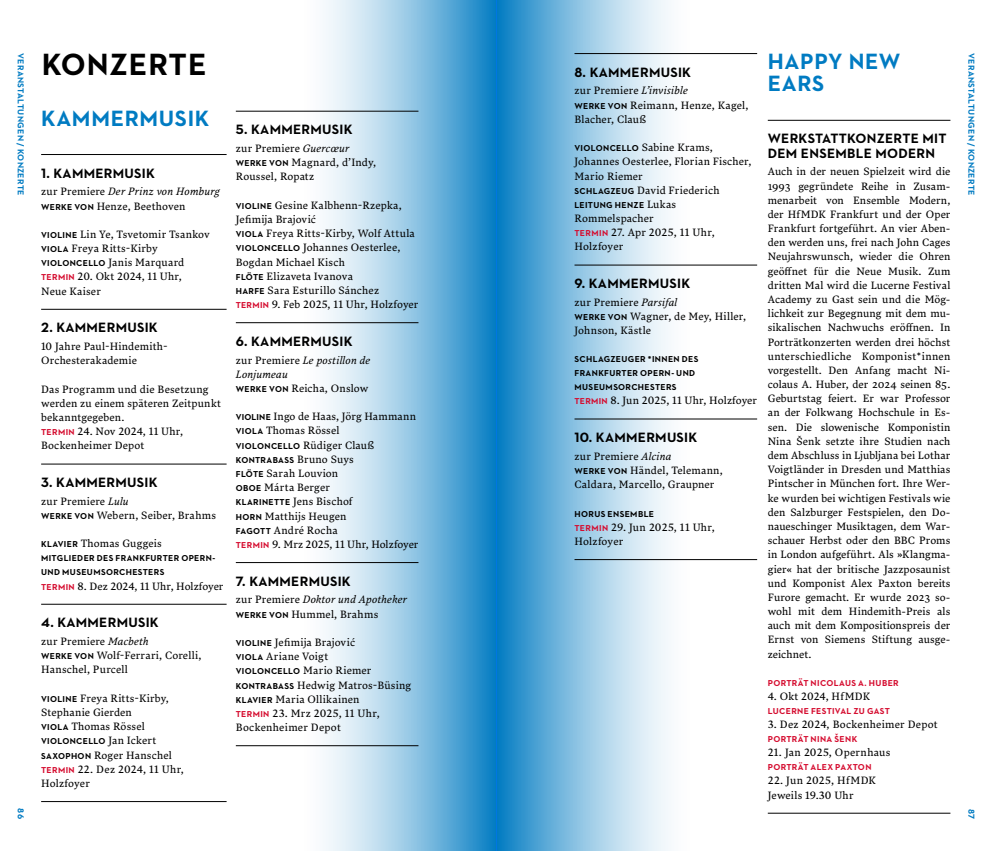
<style>
.page{position:relative;width:993px;height:851px;background:#fff}
.page>*{position:absolute;margin:0;border:0;box-sizing:border-box;transform-origin:0 0}
.t1{font:700 31.25px "Neutraface 2 Text";letter-spacing:.03em;color:#000}
.t2{font:700 22.5px/22.5px "Neutraface 2 Text";letter-spacing:.03em;color:#007bc2}
.t3{font:700 13.75px/14.1px "Neutraface 2 Text";letter-spacing:.02em;color:#000}
.t4{font:10.62px/14.1px "Lava Std";letter-spacing:.015em;color:#000}
.t5{font:10.62px "Lava Std";letter-spacing:-.005em;color:#000}
.t6{font:700 8.75px/14px "Neutraface 2 Text";letter-spacing:.04em;color:#000}
.t7{font:700 8.75px "Neutraface 2 Text";letter-spacing:.035em;color:#d50c2f}
.t8{font:700 8.75px "Neutraface 2 Text";letter-spacing:.035em;color:#007bc2}
.s1{font-style:italic}
.s2{font-family:"Neutraface 2 Text";font-weight:700;font-size:8.75px}
.s3{font-family:"Lava Std";font-weight:400;font-size:10.62px}
.s4{font-family:"Neutraface 2 Text";font-weight:700;font-size:8.75px;color:#d50c2f}
</style>
<div class="page">
<svg style="left:496px;top:0;width:195px;height:850px"></svg>
<svg style="left:301px;top:0;width:195px;height:850px"></svg>
<hr style="left:41px;top:154px;width:185px;height:1px;background:#000">
<hr style="left:41px;top:309px;width:185px;height:1px;background:#000">
<hr style="left:41px;top:463px;width:185px;height:1px;background:#000">
<hr style="left:41px;top:603px;width:185px;height:1px;background:#000">
<hr style="left:41px;top:801px;width:185px;height:1px;background:#000">
<hr style="left:236px;top:111px;width:182px;height:1px;background:#000">
<hr style="left:236px;top:322px;width:182px;height:1px;background:#000">
<hr style="left:236px;top:562px;width:182px;height:1px;background:#000">
<hr style="left:236px;top:745px;width:182px;height:1px;background:#000">
<hr style="left:574px;top:53px;width:182px;height:1px;background:#000">
<hr style="left:574px;top:264px;width:182px;height:1px;background:#000">
<hr style="left:574px;top:418px;width:182px;height:1px;background:#000">
<hr style="left:574px;top:559px;width:182px;height:1px;background:#000">
<hr style="left:767px;top:120px;width:183px;height:1px;background:#000">
<hr style="left:767px;top:812px;width:183px;height:1px;background:#000">
<p class="t8" style="left:26px;top:53px;width:144px;rotate:90deg">VERANSTALTUNGEN / KONZERTE</p>
<p class="t8" style="left:976px;top:53px;width:144px;rotate:90deg">VERANSTALTUNGEN / KONZERTE</p>
<h2 class="t2" style="left:767px;top:50px;width:134px">HAPPY NEW<br>EARS</h2>
<h1 class="t1" style="left:42px;top:45px;width:166px">KONZERTE</h1>
<p class="t3" style="left:574px;top:65px;width:118px">8. KAMMERMUSIK</p>
<p class="t4" style="left:574px;top:83px;width:175px">zur Premiere <span class="s1">L’invisible<br></span><span class="s2">WERKE VON</span> Reimann, Henze, Kagel,<br>Blacher, Clauß</p>
<p class="t4" style="left:574px;top:140px;width:178px"><span class="s2">VIOLONCELLO</span> Sabine Krams,<br>Johannes Oesterlee, Florian Fischer,<br>Mario Riemer<br><span class="s2">SCHLAGZEUG</span> David Friederich</p>
<p class="t6" style="left:574px;top:198px;width:103px">LEITUNG HENZE <span class="s3">Lukas</span></p>
<p class="t4" style="left:574px;top:211px;width:142px">Rommelspacher<br><span class="s4">TERMIN</span> 27. Apr 2025, 11 Uhr,<br>Holzfoyer</p>
<p class="t3" style="left:574px;top:276px;width:117px">9. KAMMERMUSIK</p>
<p class="t4" style="left:574px;top:295px;width:173px">zur Premiere <span class="s1">Parsifal<br></span><span class="s2">WERKE VON</span> Wagner, de Mey, Hiller,<br>Johnson, Kästle</p>
<p class="t6" style="left:574px;top:352px;width:125px">SCHLAGZEUGER *INNEN DES<br>FRANKFURTER OPERN- UND<br>MUSEUMSORCHESTERS</p>
<p class="t4" style="left:574px;top:393px;width:184px"><span class="s4">TERMIN</span> 8. Jun 2025, 11 Uhr, Holzfoyer</p>
<p class="t3" style="left:574px;top:430px;width:124px">10. KAMMERMUSIK</p>
<p class="t4" style="left:574px;top:448px;width:150px">zur Premiere <span class="s1">Alcina<br></span><span class="s2">WERKE VON</span> Händel, Telemann,<br>Caldara, Marcello, Graupner</p>
<p class="t6" style="left:574px;top:506px;width:81px">HORUS ENSEMBLE</p>
<p class="t4" style="left:574px;top:519px;width:142px"><span class="s4">TERMIN</span> 29. Jun 2025, 11 Uhr,<br>Holzfoyer</p>
<h2 class="t2" style="left:41px;top:107px;width:170px">KAMMERMUSIK</h2>
<p class="t3" style="left:236px;top:122px;width:118px">5. KAMMERMUSIK</p>
<p class="t4" style="left:236px;top:141px;width:142px">zur Premiere <span class="s1">Guercœur<br></span><span class="s2">WERKE VON</span> Magnard, d’Indy,<br>Roussel, Ropatz</p>
<p class="t4" style="left:236px;top:198px;width:184px"><span class="s2">VIOLINE</span> Gesine Kalbhenn-Rzepka,<br>Jefimija Brajović<br><span class="s2">VIOLA</span> Freya Ritts-Kirby, Wolf Attula<br><span class="s2">VIOLONCELLO</span> Johannes Oesterlee,<br>Bogdan Michael Kisch<br><span class="s2">FLÖTE</span> Elizaveta Ivanova<br><span class="s2">HARFE</span> Sara Esturillo Sánchez<br><span class="s4">TERMIN</span> 9. Feb 2025, 11 Uhr, Holzfoyer</p>
<p class="t3" style="left:236px;top:334px;width:118px">6. KAMMERMUSIK</p>
<p class="t4" style="left:236px;top:352px;width:136px">zur Premiere <span class="s1">Le postillon de<br>Lonjumeau<br></span><span class="s2">WERKE VON</span> Reicha, Onslow</p>
<p class="t4" style="left:236px;top:409px;width:182px"><span class="s2">VIOLINE</span> Ingo de Haas, Jörg Hammann<br><span class="s2">VIOLA</span> Thomas Rössel<br><span class="s2">VIOLONCELLO</span> Rüdiger Clauß</p>
<p class="t6" style="left:236px;top:452px;width:119px">KONTRABASS <span class="s3">Bruno Suys</span></p>
<p class="t4" style="left:236px;top:466px;width:184px"><span class="s2">FLÖTE</span> Sarah Louvion<br><span class="s2">OBOE</span> Márta Berger<br><span class="s2">KLARINETTE</span> Jens Bischof<br><span class="s2">HORN</span> Matthijs Heugen<br><span class="s2">FAGOTT</span> André Rocha<br><span class="s4">TERMIN</span> 9. Mrz 2025, 11 Uhr, Holzfoyer</p>
<p class="t3" style="left:236px;top:573px;width:116px">7. KAMMERMUSIK</p>
<p class="t4" style="left:236px;top:592px;width:173px">zur Premiere <span class="s1">Doktor und Apotheker<br></span><span class="s2">WERKE VON</span> Hummel, Brahms</p>
<p class="t4" style="left:236px;top:634px;width:121px"><span class="s2">VIOLINE</span> Jefimija Brajović<br><span class="s2">VIOLA</span> Ariane Voigt</p>
<p class="t6" style="left:236px;top:664px;width:137px">VIOLONCELLO <span class="s3">Mario Riemer</span></p>
<p class="t4" style="left:236px;top:677px;width:177px"><span class="s2">KONTRABASS</span> Hedwig Matros-Büsing<br><span class="s2">KLAVIER</span> Maria Ollikainen<br><span class="s4">TERMIN</span> 23. Mrz 2025, 11 Uhr,<br>Bockenheimer Depot</p>
<p class="t3" style="left:767px;top:131px;width:180px">WERKSTATTKONZERTE MIT<br>DEM ENSEMBLE MODERN</p>
<p class="t4" style="left:767px;top:164px;width:184px;text-align:justify">Auch in der neuen Spielzeit wird die 1993 gegründete Reihe in Zusam&shy;menarbeit von Ensemble Modern, der HfMDK Frankfurt und der Oper Frankfurt fortgeführt. An vier Aben&shy;den werden uns, frei nach John Cages Neujahrswunsch, wieder die Ohren geöffnet für die Neue Musik. Zum dritten Mal wird die Lucerne Festival Academy zu Gast sein und die Mög&shy;lichkeit zur Begegnung mit dem mu&shy;sikalischen Nachwuchs eröffnen. In Porträtkonzerten werden drei höchst unterschiedliche Komponist*innen vorgestellt. Den Anfang macht Ni&shy;colaus A. Huber, der 2024 seinen 85.<br>Geburtstag feiert. Er war Professor an der Folkwang Hochschule in Es&shy;sen. Die slowenische Komponistin Nina Šenk setzte ihre Studien nach dem Abschluss in Ljubljana bei Lothar Voigtländer in Dresden und Matthias Pintscher in München fort. Ihre Wer&shy;ke wurden bei wichtigen Festivals wie den Salzburger Festspielen, den Do&shy;naueschinger Musiktagen, dem War&shy;schauer Herbst oder den BBC Proms in London aufgeführt. Als »Klangma&shy;gier« hat der britische Jazzposaunist und Komponist Alex Paxton bereits Furore gemacht. Er wurde 2023 so&shy;wohl mit dem Hindemith-Preis als auch mit dem Kompositionspreis der Ernst von Siemens Stiftung ausge&shy;zeichnet.</p>
<p class="t7" style="left:767px;top:676px;width:132px">PORTRÄT NICOLAUS A. HUBER</p>
<p class="t4" style="left:767px;top:688px;width:104px">4. Okt 2024, HfMDK</p>
<p class="t7" style="left:767px;top:705px;width:124px">LUCERNE FESTIVAL ZU GAST</p>
<p class="t4" style="left:767px;top:716px;width:171px">3. Dez 2024, Bockenheimer Depot</p>
<p class="t7" style="left:767px;top:733px;width:91px">PORTRÄT NINA ŠENK</p>
<p class="t4" style="left:767px;top:745px;width:124px">21. Jan 2025, Opernhaus</p>
<p class="t7" style="left:767px;top:761px;width:105px">PORTRÄT ALEX PAXTON</p>
<p class="t4" style="left:767px;top:773px;width:110px">22. Jun 2025, HfMDK<br>Jeweils 19.30 Uhr</p>
<p class="t3" style="left:41px;top:166px;width:115px">1. KAMMERMUSIK</p>
<p class="t4" style="left:41px;top:184px;width:180px">zur Premiere <span class="s1">Der Prinz von Homburg<br></span><span class="s2">WERKE VON</span> Henze, Beethoven</p>
<p class="t4" style="left:41px;top:227px;width:170px"><span class="s2">VIOLINE</span> Lin Ye, Tsvetomir Tsankov<br><span class="s2">VIOLA</span> Freya Ritts-Kirby<br><span class="s2">VIOLONCELLO</span> Janis Marquard<br><span class="s4">TERMIN</span> 20. Okt 2024, 11 Uhr,<br>Neue Kaiser</p>
<p class="t3" style="left:41px;top:320px;width:118px">2. KAMMERMUSIK</p>
<p class="t4" style="left:41px;top:339px;width:128px">10 Jahre Paul-Hindemith-<br>Orchesterakademie</p>
<p class="t4" style="left:41px;top:381px;width:181px">Das Programm und die Besetzung werden zu einem späteren Zeitpunkt bekanntgegeben.<br><span class="s4">TERMIN</span> 24. Nov 2024, 11 Uhr,<br>Bockenheimer Depot</p>
<p class="t3" style="left:41px;top:475px;width:118px">3. KAMMERMUSIK</p>
<p class="t4" style="left:41px;top:493px;width:176px">zur Premiere <span class="s1">Lulu<br></span><span class="s2">WERKE VON</span> Webern, Seiber, Brahms</p>
<p class="t4" style="left:41px;top:536px;width:122px"><span class="s2">KLAVIER</span> Thomas Guggeis</p>
<p class="t6" style="left:41px;top:551px;width:175px">MITGLIEDER DES FRANKFURTER OPERN-<br>UND MUSEUMSORCHESTERS</p>
<p class="t5" style="left:41px;top:579px;width:184px"><span class="s4">TERMIN</span> 8. Dez 2024, 11 Uhr, Holzfoyer</p>
<p class="t3" style="left:41px;top:615px;width:119px">4. KAMMERMUSIK</p>
<p class="t4" style="left:41px;top:634px;width:162px">zur Premiere <span class="s1">Macbeth<br></span><span class="s2">WERKE VON</span> Wolf-Ferrari, Corelli,<br>Hanschel, Purcell</p>
<p class="t4" style="left:41px;top:690px;width:129px"><span class="s2">VIOLINE</span> Freya Ritts-Kirby,<br>Stephanie Gierden<br><span class="s2">VIOLA</span> Thomas Rössel</p>
<p class="t6" style="left:41px;top:734px;width:117px">VIOLONCELLO <span class="s3">Jan Ickert</span></p>
<p class="t4" style="left:41px;top:747px;width:144px"><span class="s2">SAXOPHON</span> Roger Hanschel<br><span class="s4">TERMIN</span> 22. Dez 2024, 11 Uhr,<br>Holzfoyer</p>
<p class="t8" style="left:26px;top:808px;width:12px;rotate:90deg">86</p>
<p class="t8" style="left:976px;top:808px;width:12px;rotate:90deg">87</p>
</div>
